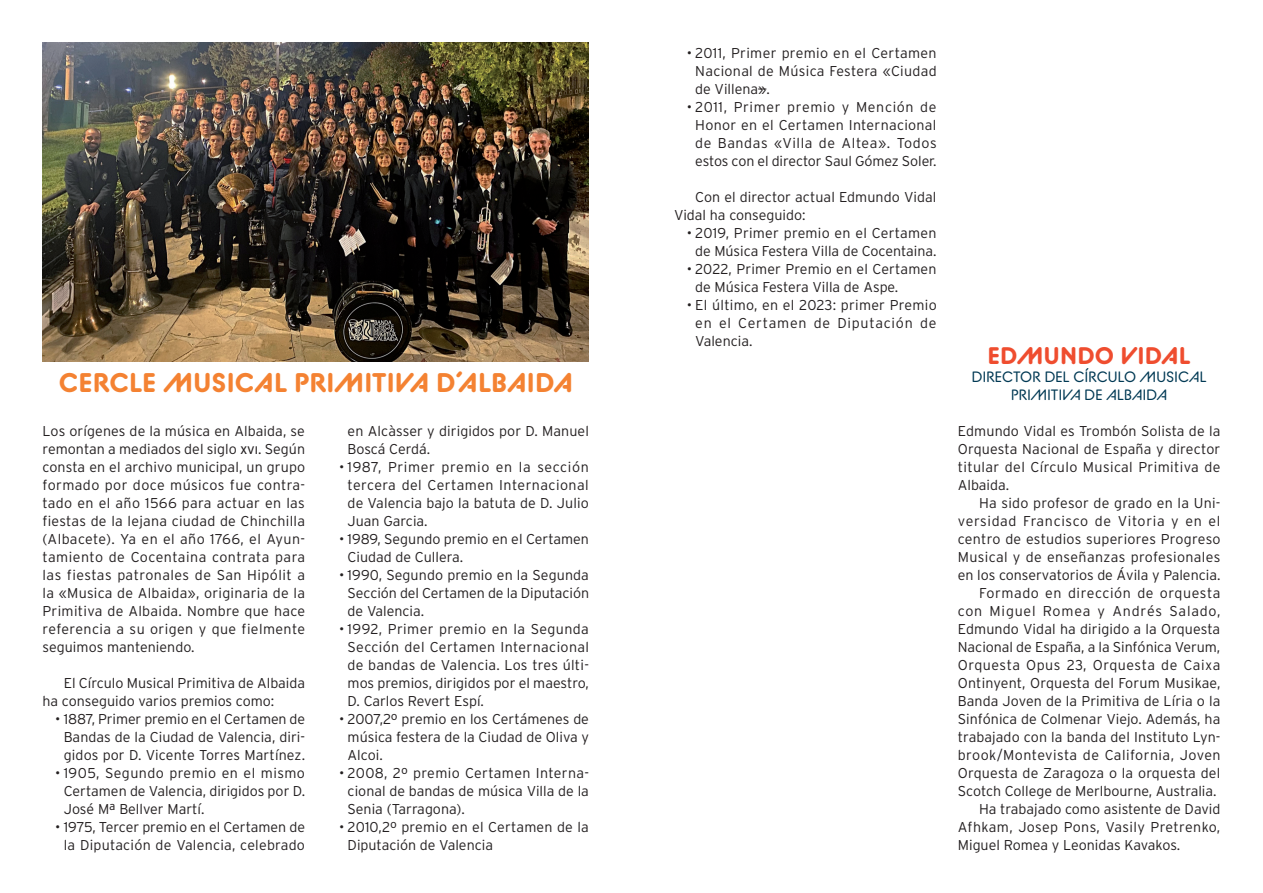
<style>
.page{position:relative;width:1263px;height:893px;background:#fff}
.page>*{position:absolute;margin:0;border:0;box-sizing:border-box;transform-origin:0 0}
.t1{font:700 27px "BC Alphapipe RB";letter-spacing:.02em;color:#f48232}
.t2{font:700 24px "BC Alphapipe RB";letter-spacing:.03em;color:#ef4d2f}
.t3{font:15px "BC Alphapipe RB";letter-spacing:.015em;color:#013954}
.t4{font:300 14.25px/18px "Interstate";color:#231f20;text-align:justify}
.t5{font:300 14.25px/18px "Interstate";letter-spacing:.02em;color:#231f20;text-align:center}
.s1{font-weight:400;font-size:10.95px}
</style>
<div class="page">
<img style="left:43px;top:43px;width:546px;height:318px">
<p class="t1" style="left:59px;top:365px;width:515px">CERCLE MUSICAL PRIMITIVA D´ALBAIDA</p>
<p class="t4" style="left:43px;top:422px;width:264px">Los orígenes de la música en Albaida, se remontan a mediados del siglo <span class="s1">xvi</span>. Según consta en el archivo municipal, un grupo formado por doce músicos fue contra&shy;tado en el año 1566 para actuar en las fiestas de la lejana ciudad de Chinchilla (Albacete). Ya en el año 1766, el Ayun&shy;tamiento de Cocentaina contrata para las fiestas patronales de San Hipólit a la «Musica de Albaida», originaria de la Primitiva de Albaida. Nombre que hace referencia a su origen y que fielmente seguimos manteniendo.</p>
<p class="t4" style="left:43px;top:674px;width:264px;text-indent:21px">El Círculo Musical Primitiva de Albaida ha conseguido varios premios como:</p>
<p class="t4" style="left:55px;top:710px;width:251px;text-align:center">• 1887, Primer premio en el Certamen de<br>Bandas de la Ciudad de Valencia, diri&shy;gidos por D. Vicente Torres Martínez.</p>
<p class="t4" style="left:64px;top:764px;width:243px;text-indent:-9px">• 1905, Segundo premio en el mismo Certamen de Valencia, dirigidos por D.<br>José Mª Bellver Martí.</p>
<p class="t4" style="left:55px;top:818px;width:251px;text-align:center">• 1975, Tercer premio en el Certamen de la Diputación de Valencia, celebrado</p>
<p class="t4" style="left:348px;top:422px;width:243px">en Alcàsser y dirigidos por D. Manuel<br>Boscá Cerdá.</p>
<p class="t4" style="left:348px;top:458px;width:243px;text-indent:-9px">• 1987, Primer premio en la sección tercera del Certamen Internacional de Valencia bajo la batuta de D. Julio Juan Garcia.</p>
<p class="t4" style="left:348px;top:530px;width:243px;text-indent:-9px">• 1989, Segundo premio en el Certamen<br>Ciudad de Cullera.</p>
<p class="t4" style="left:348px;top:566px;width:243px;text-indent:-9px">• 1990, Segundo premio en la Segunda Sección del Certamen de la Diputación de Valencia.</p>
<p class="t4" style="left:348px;top:620px;width:243px;text-indent:-9px">• 1992, Primer premio en la Segunda Sección del Certamen Internacional de bandas de Valencia. Los tres últi&shy;mos premios, dirigidos por el maestro, D. Carlos Revert Espí.</p>
<p class="t4" style="left:348px;top:710px;width:243px;text-indent:-9px">• 2007,2º premio en los Certámenes de música festera de la Ciudad de Oliva y Alcoi.</p>
<p class="t4" style="left:348px;top:764px;width:243px;text-indent:-9px">• 2008, 2º premio Certamen Interna&shy;cional de bandas de música Villa de la Senia (Tarragona).</p>
<p class="t4" style="left:348px;top:818px;width:243px;text-indent:-9px">• 2010,2º premio en el Certamen de la<br>Diputación de Valencia</p>
<p class="t4" style="left:695px;top:44px;width:243px;text-indent:-9px">• 2011, Primer premio en el Certamen Nacional de Música Festera «Ciudad de Villena».</p>
<p class="t5" style="left:687px;top:98px;width:251px">• 2011, Primer premio y Mención de Honor en el Certamen Internacional de Bandas «Villa de Altea». Todos estos con el director Saul Gómez Soler.</p>
<p class="t4" style="left:674px;top:188px;width:264px;text-indent:21px">Con el director actual Edmundo Vidal<br>Vidal ha conseguido:</p>
<p class="t4" style="left:687px;top:224px;width:251px;text-align:center">• 2019, Primer premio en el Certamen de Música Festera Villa de Cocentaina.</p>
<p class="t4" style="left:695px;top:260px;width:243px;text-indent:-9px">• 2022, Primer Premio en el Certamen de Música Festera Villa de Aspe.</p>
<p class="t4" style="left:695px;top:296px;width:243px;text-indent:-9px">• El último, en el 2023: primer Premio en el Certamen de Diputación de Valencia.</p>
<p class="t2" style="left:988px;top:340px;width:204px">EDMUNDO VIDAL</p>
<p class="t3" style="left:972px;top:367px;width:236px">DIRECTOR DEL CÍRCULO MUSICAL</p>
<p class="t3" style="left:1011px;top:385px;width:158px">PRIMITIVA DE ALBAIDA</p>
<p class="t4" style="left:958px;top:422px;width:264px">Edmundo Vidal es Trombón Solista de la Orquesta Nacional de España y director titular del Círculo Musical Primitiva de Albaida.</p>
<p class="t4" style="left:958px;top:494px;width:264px;text-indent:21px">Ha sido profesor de grado en la Uni&shy;versidad Francisco de Vitoria y en el centro de estudios superiores Progreso Musical y de enseñanzas profesionales en los conservatorios de Ávila y Palencia.</p>
<p class="t4" style="left:958px;top:584px;width:264px;text-indent:21px">Formado en dirección de orquesta con Miguel Romea y Andrés Salado, Edmundo Vidal ha dirigido a la Orquesta Nacional de España, a la Sinfónica Verum, Orquesta Opus 23, Orquesta de Caixa Ontinyent, Orquesta del Forum Musikae, Banda Joven de la Primitiva de Líria o la Sinfónica de Colmenar Viejo. Además, ha trabajado con la banda del Instituto Lyn&shy;brook/Montevista de California, Joven Orquesta de Zaragoza o la orquesta del Scotch College de Merlbourne, Australia.</p>
<p class="t4" style="left:958px;top:800px;width:264px;text-indent:21px">Ha trabajado como asistente de David Afhkam, Josep Pons, Vasily Pretrenko, Miguel Romea y Leonidas Kavakos.</p>
</div>
